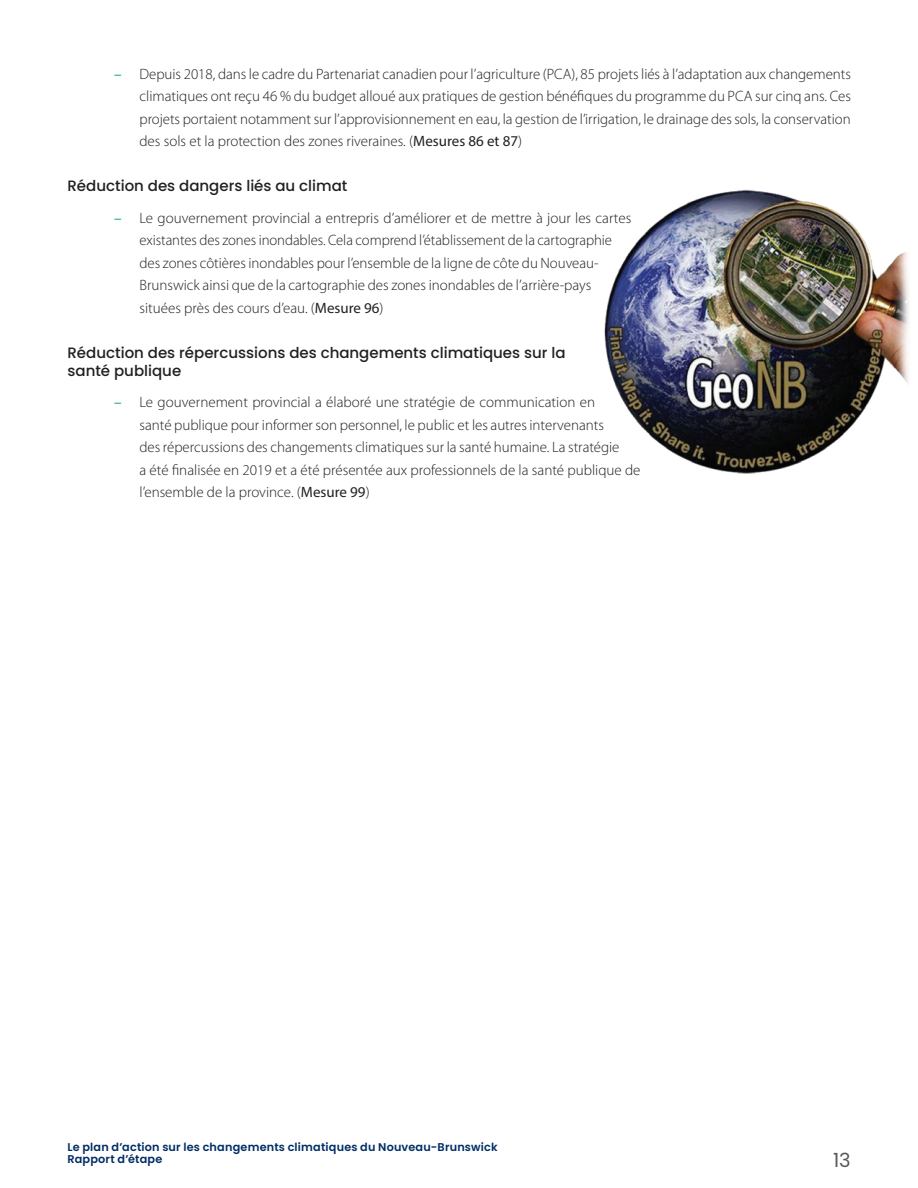
<style>
.page{position:relative;width:918px;height:1188px;background:#fff}
.page>*{position:absolute;margin:0;border:0;box-sizing:border-box;transform-origin:0 0}
.t1{font:19.5px "Poppins";color:#57585a}
.t2{font:300 15px/22.5px "Myriad Pro";color:#231f20}
.t3{font:500 15px/18px "Poppins";color:#231f20}
.t4{font:600 11.25px/12px "Poppins";letter-spacing:.015em;color:#002d66}
.s1{font-weight:400;color:#00ab5c}
.s2{font-weight:400}
</style>
<div class="page">
<img style="left:604px;top:189px;width:304px;height:285px">
<p class="t2" style="left:140px;top:63px;width:713px;text-align:justify;text-indent:-26px"><span class="s1">–</span> Depuis 2018, dans le cadre du Partenariat canadien pour l’agriculture (PCA), 85 projets liés à l’adaptation aux changements climatiques ont reçu 46 % du budget alloué aux pratiques de gestion bénéfiques du programme du PCA sur cinq ans. Ces projets portaient notamment sur l’approvisionnement en eau, la gestion de l’irrigation, le drainage des sols, la conservation des sols et la protection des zones riveraines. (<span class="s2">Mesures 86 et 87</span>)</p>
<p class="t3" style="left:68px;top:177px;width:282px">Réduction des dangers liés au climat</p>
<p class="t2" style="left:140px;top:207px;width:493px;text-indent:-26px"><span class="s1">–</span> Le gouvernement provincial a entrepris d’améliorer et de mettre à jour les cartes existantes des zones inondables. Cela comprend l’établissement de la cartographie des zones côtières inondables pour l’ensemble de la ligne de côte du Nouveau-Brunswick ainsi que de la cartographie des zones inondables de l’arrière-pays situées près des cours d’eau. (<span class="s2">Mesure 96</span>)</p>
<p class="t3" style="left:68px;top:344px;width:500px">Réduction des répercussions des changements climatiques sur la santé publique</p>
<p class="t2" style="left:140px;top:391px;width:502px;text-indent:-26px"><span class="s1">–</span> Le gouvernement provincial a élaboré une stratégie de communication en<br>santé publique pour informer son personnel, le public et les autres intervenants<br>des répercussions des changements climatiques sur la santé humaine. La stratégie<br>a été finalisée en 2019 et a été présentée aux professionnels de la santé publique de l’ensemble de la province. (<span class="s2">Mesure 99</span>)</p>
<p class="t4" style="left:68px;top:1142px;width:432px">Le plan d’action sur les changements climatiques du Nouveau-Brunswick<br>Rapport d’étape</p>
<h1 class="t1" style="left:833px;top:1149px;width:19px">13</h1>
</div>
